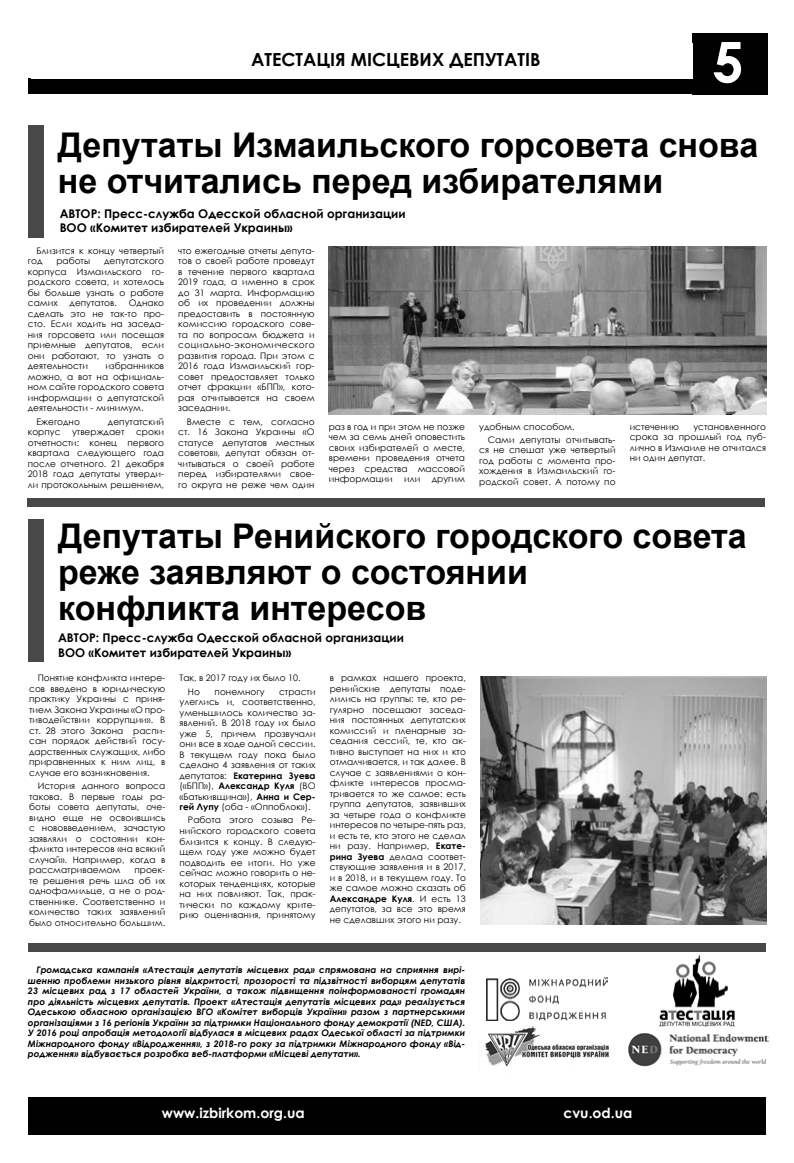
<style>
.page{position:relative;width:794px;height:1163px;background:#fff}
.page>*{position:absolute;margin:0;border:0;box-sizing:border-box;transform-origin:0 0}
.t1{font:700 56px "Century Gothic";color:#fff}
.t2{font:700 34px/36px "Arial";color:#000}
.t3{font:700 18px "Century Gothic";color:#000}
.t4{font:700 14px "Century Gothic";color:#fff}
.t5{font:700 12px/14.4px "Century Gothic";color:#000}
.t6{font:9px/10.5px "Century Gothic";color:#000;text-align:justify}
.t7{font:italic 700 9px/10.5px "Century Gothic";color:#000;text-align:justify}
.s1{font-weight:700}
</style>
<div class="page">
<div style="left:28px;top:78px;width:737px;height:16px;background:#000"></div>
<div style="left:692px;top:33px;width:76px;height:61px;background:#000"></div>
<div style="left:28px;top:1097px;width:737px;height:37px;background:#000"></div>
<div style="left:28px;top:125px;width:16px;height:112px;background:#484848"></div>
<div style="left:27px;top:497px;width:737px;height:9px;background:#484848"></div>
<div style="left:28px;top:519px;width:16px;height:142px;background:#484848"></div>
<img style="left:485px;top:1019px;width:124px;height:48px">
<img style="left:659px;top:955px;width:76px;height:71px">
<img style="left:486px;top:977px;width:122px;height:42px">
<img style="left:628px;top:1033px;width:140px;height:33px">
<div style="left:29px;top:943px;width:737px;height:8px;background:#484848"></div>
<img style="left:480px;top:676px;width:286px;height:248px">
<img style="left:328px;top:247px;width:438px;height:167px">
<h3 class="t3" style="left:185px;top:41px;width:400px">ІЗБІРКОМ: ВЛАДА ПІД КОНТРОЛЕМ ВИБОРЦІВ</h3>
<h1 class="t1" style="left:712px;top:19px;width:33px">5</h1>
<h3 class="t3" style="left:251px;top:46px;width:291px">АТЕСТАЦІЯ МІСЦЕВИХ ДЕПУТАТІВ</h3>
<h3 class="t3" style="left:244px;top:46px;width:273px">МІСЦЕВІ ДЕПУТАТИ. АТЕСТАЦІЯ</h3>
<h3 class="t3" style="left:335px;top:48px;width:96px">АТЕСТАЦІЯ</h3>
<h2 class="t2" style="left:58px;top:128px;width:702px">Депутаты Измаильского горсовета снова не отчитались перед избирателями</h2>
<h3 class="t5" style="left:60px;top:206px;width:347px">АВТОР: Пресс-служба Одесской обласной организации<br>ВОО «Комитет избирателей Украины»</h3>
<p class="t6" style="left:28px;top:245px;width:138px;text-indent:9px">Близится к концу четвертый год</p>
<p class="t6" style="left:178px;top:245px;width:138px">что ежегодные отчеты депута&shy;тов о своей работе проведут в течение первого квартала 2019 года, а именно в срок до 31 марта. Информацию об их проведении должны предоставить в постоянную комиссию городского сове&shy;та по вопросам бюджета и социально-экономического развития города. При этом с 2016 года Измаильский гор&shy;совет предоставляет только отчет фракции «БПП», кото&shy;рая отчитывается на своем заседании.</p>
<p class="t6" style="left:178px;top:416px;width:138px;text-indent:9px">Вместе с тем, согласно ст. 16 Закона Украины «О статусе депутатов местных советов», депутат обязан от&shy;читываться о своей работе перед избирателями свое&shy;го округа не реже чем один</p>
<p class="t6" style="left:329px;top:421px;width:138px">раз в год и при этом не позже чем за семь дней оповестить своих избирателей о месте, времени проведения отчета через средства массовой информации</p>
<p class="t6" style="left:56px;top:255px;width:35px">работы</p>
<p class="t6" style="left:28px;top:255px;width:138px;text-indent:76px">депутатского корпуса Измаильского го&shy;родского совета, и хотелось бы больше узнать о работе самих</p>
<p class="t6" style="left:28px;top:297px;width:138px;text-indent:101px">Однако сделать это не так-то про&shy;сто. Если ходить на заседа&shy;ния горсовета или посещая приемные депутатов, если они работают, то узнать о деятельности</p>
<p class="t6" style="left:70px;top:297px;width:49px">депутатов.</p>
<p class="t6" style="left:28px;top:360px;width:138px;text-indent:77px">избранников можно, а вот на официаль&shy;ном сайте городского совета информации о депутатской деятельности - минимум.</p>
<p class="t6" style="left:36px;top:416px;width:45px">Ежегодно</p>
<p class="t6" style="left:108px;top:416px;width:58px">депутатский</p>
<p class="t6" style="left:28px;top:426px;width:34px">корпус</p>
<p class="t6" style="left:72px;top:426px;width:54px">утверждает</p>
<p class="t6" style="left:488px;top:419px;width:129px;line-height:13.3px;text-indent:-9px">удобным способом.<br>Сами депутаты отчитывать-</p>
<p class="t6" style="left:479px;top:444px;width:138px">ся не спешат уже четвертый год работы с момента про&shy;хождения в Измаильский го&shy;родской совет. А потому по</p>
<p class="t6" style="left:629px;top:421px;width:138px;text-indent:64px">установленного срока за прошлый год пуб&shy;лично в Измаиле не отчитался ни один депутат.</p>
<p class="t6" style="left:629px;top:421px;width:51px">истечению</p>
<p class="t6" style="left:28px;top:426px;width:138px;text-indent:108px">сроки отчетности: конец первого квартала следующего года после отчетного. 21 декабря 2018 года депутаты утверди&shy;ли протокольным решением,</p>
<p class="t6" style="left:404px;top:473px;width:18px">или</p>
<p class="t6" style="left:432px;top:473px;width:35px">другим</p>
<h2 class="t2" style="left:58px;top:518px;width:690px">Депутаты Ренийского городского совета реже заявляют о состоянии<br>конфликта интересов</h2>
<h3 class="t5" style="left:58px;top:630px;width:347px">АВТОР: Пресс-служба Одесской обласной организации<br>ВОО «Комитет избирателей Украины»</h3>
<p class="t6" style="left:29px;top:672px;width:138px;text-indent:9px">Понятие конфликта интере&shy;сов введено в юридическую практику Украины с приня&shy;тием Закона Украины «О про&shy;тиводействии коррупции». В ст. 28 этого Закона распи&shy;сан порядок действий госу&shy;дарственных служащих, либо приравненных к ним лиц, в случае его возникновения.</p>
<p class="t6" style="left:29px;top:780px;width:138px;text-indent:9px">История данного вопроса такова. В первые годы ра&shy;боты совета депутаты, оче&shy;видно еще не освоившись с нововведением, зачастую заявляли о состоянии кон&shy;фликта интересов «на всякий случай». Например, когда в рассматриваемом</p>
<p class="t6" style="left:188px;top:671px;width:114px;line-height:13.3px;text-indent:-9px">Так, в 2017 году их было 10.<br>Но</p>
<p class="t6" style="left:330px;top:672px;width:138px">в рамках нашего проекта, ренийские депутаты поде&shy;лились на группы: те, кто ре&shy;гулярно посещают заседа&shy;ния постоянных депутатских комиссий и пленарные за&shy;седания сессий, те, кто ак&shy;тивно выступает на них и кто отмалчивается, и так далее. В случае с заявлениями о кон&shy;фликте интересов просма&shy;тривается то же самое: есть группа депутатов, заявивших за четыре года о конфликте интересов по четыре-пять раз, и есть те, кто этого не сделал ни разу. Например, <span class="s1">Екате&shy;рина Зуева</span> делала соответ&shy;ствующие заявления и в 2017, и в 2018, и в текущем году. То же самое можно сказать об <span class="s1">Александре Куля</span>. И есть 13 депутатов, за все это время не сделавших этого ни разу.</p>
<p class="t6" style="left:179px;top:685px;width:138px;text-indent:100px">страсти улеглись и, соответственно, уменьшилось количество за&shy;явлений. В 2018 году их было уже 5, причем прозвучали они все в ходе одной сессии.<br>В текущем году пока было сделано 4 заявления от таких депутатов: <span class="s1">Екатерина Зуева </span>(«БПП»), <span class="s1">Александр Куля</span> (ВО «Батькивщина»), <span class="s1">Анна и Сер&shy;гей Лупу</span> (оба - «Оппоблок»).</p>
<p class="t6" style="left:179px;top:814px;width:138px;text-indent:9px">Работа этого созыва Ре&shy;нийского городского совета близится к концу. В следую&shy;щем году уже можно будет подводить ее итоги. Но уже сейчас можно говорить о не&shy;которых тенденциях, которые на них повлияют. Так, прак&shy;тически по каждому крите&shy;рию оценивания, принятому</p>
<p class="t6" style="left:215px;top:685px;width:51px">понемногу</p>
<p class="t6" style="left:29px;top:864px;width:138px;text-indent:105px">проек&shy;те решения речь шла об их однофамильце, а не о род&shy;ственнике. Соответственно и количество таких заявлений было относительно большим.</p>
<p class="t7" style="left:28px;top:963px;width:439px;text-indent:9px">Громадська кампанія «Атестація депутатів місцевих рад» спрямована на сприяння вирі&shy;шенню проблеми низького рівня відкритості, прозорості та підзвітності виборцям депутатів 23 місцевих рад з 17 областей України, а також підвищення поінформованості громадян про діяльність місцевих депутатів. Проект «Атестація депутатів місцевих рад» реалізується Одеською обласною організацією ВГО «Комітет виборців України» разом з партнерськими організаціями з 16 регіонів України за підтримки Національного фонду демократії (NED, США).<br>У 2016 році апробація методології відбулася в місцевих радах Одеської області за підтримки Міжнародного фонду «Відродження», з 2018-го року за підтримки Міжнародного фонду «Від&shy;родження» відбувається розробка веб-платформи «Місцеві депутати».</p>
<h3 class="t4" style="left:162px;top:1102px;width:144px">www.izbirkom.org.ua</h3>
<h3 class="t4" style="left:563px;top:1102px;width:70px">cvu.od.ua</h3>
</div>
